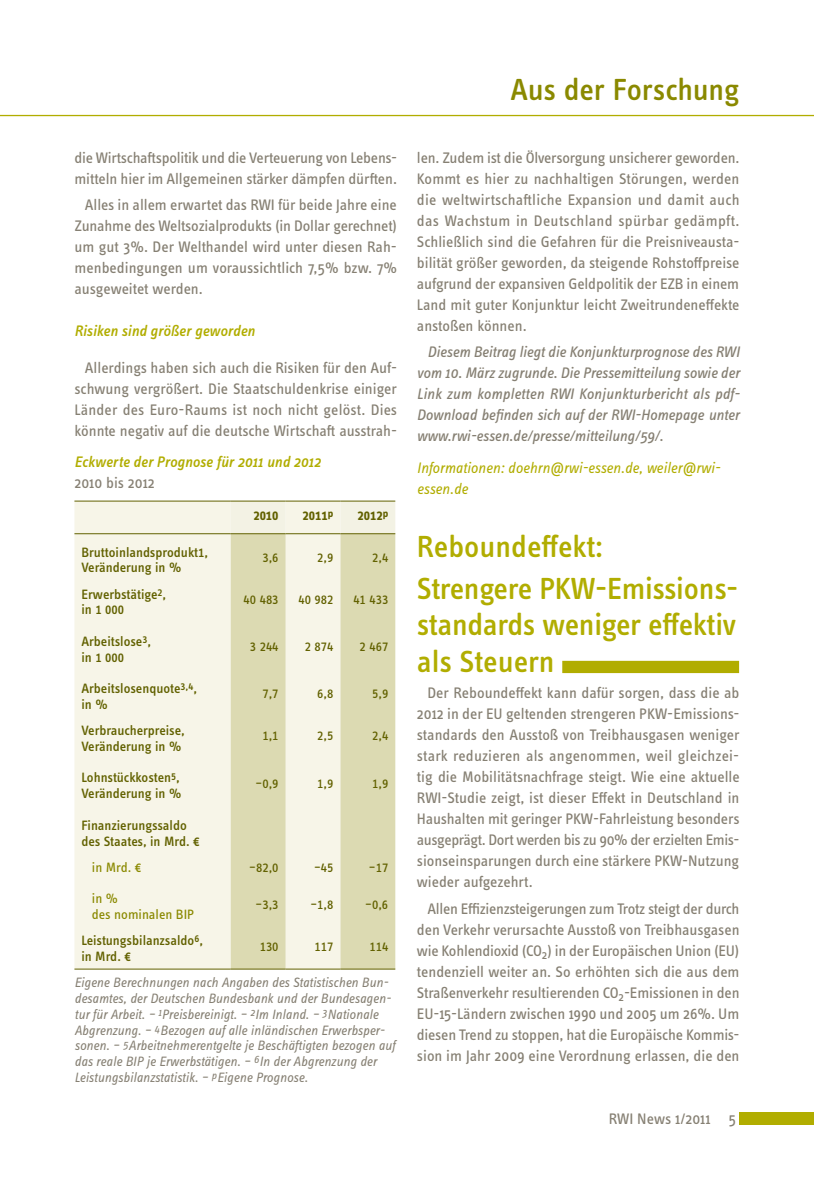
<style>
.page{position:relative;width:814px;height:1181px;background:#fff}
.page>*{position:absolute;margin:0;border:0;box-sizing:border-box;transform-origin:0 0}
.t1{font:500 31.5px/42px "Info OT Text";letter-spacing:-.01em;color:#b1ad00}
.t2{font:500 31.5px "Info OT Text";letter-spacing:-.01em;color:#8a8900}
.t3{font:15.75px/21px "Info OT Text";letter-spacing:-.005em;color:#868073;text-align:justify}
.t4{font:italic 15.75px/21px "Info OT Text";letter-spacing:-.005em;color:#868073;text-align:justify}
.t5{font:italic 500 15.75px "Info OT Text";letter-spacing:.005em;color:#b1ad00}
.t6{font:italic 15.75px/21px "Info OT Text";letter-spacing:-.005em;color:#b1ad00}
.t7{font:italic 14px/15.8px "Info OT Text";letter-spacing:-.005em;color:#868073}
.t8{font:500 14px/15.8px "Info OT Text";color:#626100}
.t9{font:14px "Info OT Text";color:#626100}
.t10{font:14px/15.8px "Info OT Text";color:#8a8900}
.t11{font:700 14px "Info OT Text";color:#626100}
</style>
<div class="page">
<div style="left:739px;top:1112px;width:75px;height:12px;background:#b1ad00"></div>
<hr style="left:0;top:115px;width:814px;height:1px;background:#b1ad00">
<div style="left:562px;top:661px;width:177px;height:12px;background:#b1ad00"></div>
<div style="left:74px;top:502px;width:157px;height:466px;background:#f7f5e8"></div>
<div style="left:231px;top:502px;width:164px;height:31px;background:#f3f2e4"></div>
<svg style="left:231px;top:534px;width:164px;height:434px;background:#e4e2c3"></svg>
<hr style="left:74px;top:501px;width:157px;height:1px;background:#626100">
<hr style="left:231px;top:501px;width:54px;height:1px;background:#626100">
<hr style="left:285px;top:501px;width:55px;height:1px;background:#626100">
<hr style="left:340px;top:501px;width:55px;height:1px;background:#626100">
<hr style="left:74px;top:968px;width:157px;height:1px;background:#626100">
<hr style="left:231px;top:968px;width:54px;height:1px;background:#626100">
<hr style="left:285px;top:968px;width:55px;height:1px;background:#626100">
<hr style="left:340px;top:968px;width:55px;height:1px;background:#626100">
<hr style="left:74px;top:533px;width:157px;height:1px;background:#626100">
<hr style="left:231px;top:533px;width:54px;height:1px;background:#626100">
<hr style="left:285px;top:533px;width:55px;height:1px;background:#626100">
<hr style="left:340px;top:533px;width:55px;height:1px;background:#626100">
<p class="t3" style="left:74px;top:147px;width:324px">die Wirtschaftspolitik und die Verteuerung von Lebens&shy;mitteln hier im Allgemeinen stärker dämpfen dürften.</p>
<p class="t3" style="left:74px;top:194px;width:324px;text-indent:11px">Alles in allem erwartet das RWI für beide Jahre eine Zunahme des Weltsozialprodukts (in Dollar gerechnet) um gut 3%. Der Welthandel wird unter diesen Rah&shy;menbedingungen um voraussichtlich 7,5% bzw. 7% ausgeweitet werden.</p>
<p class="t5" style="left:74px;top:321px;width:182px">Risiken sind größer geworden</p>
<p class="t3" style="left:74px;top:357px;width:324px;text-indent:10px">Allerdings haben sich auch die Risiken für den Auf&shy;schwung vergrößert. Die Staatschuldenkrise einiger Länder des Euro-Raums ist noch nicht gelöst. Dies könnte negativ auf die deutsche Wirtschaft ausstrah-</p>
<p class="t5" style="left:74px;top:452px;width:248px">Eckwerte der Prognose für 2011 und 2012</p>
<p class="t3" style="left:74px;top:472px;width:82px">2010 bis 2012</p>
<p class="t11" style="left:253px;top:506px;width:27px">2010</p>
<p class="t11" style="left:302px;top:506px;width:32px">2011<sup>p</sup></p>
<p class="t11" style="left:357px;top:506px;width:32px">2012<sup>p</sup></p>
<p class="t8" style="left:81px;top:544px;width:128px">Bruttoinlandsprodukt1,<br>Veränderung in %</p>
<p class="t9" style="left:262px;top:548px;width:18px">3,6</p>
<p class="t9" style="left:317px;top:548px;width:18px">2,9</p>
<p class="t9" style="left:372px;top:548px;width:18px">2,4</p>
<p class="t8" style="left:81px;top:586px;width:86px">Erwerbstätige<sup>2</sup>, in 1 000</p>
<p class="t9" style="left:244px;top:590px;width:36px">40 483</p>
<p class="t9" style="left:298px;top:590px;width:36px">40 982</p>
<p class="t9" style="left:353px;top:590px;width:36px">41 433</p>
<p class="t8" style="left:81px;top:633px;width:71px">Arbeitslose<sup>3</sup>, in 1 000</p>
<p class="t9" style="left:250px;top:638px;width:30px">3 244</p>
<p class="t9" style="left:305px;top:638px;width:30px">2 874</p>
<p class="t9" style="left:359px;top:638px;width:30px">2 467</p>
<p class="t8" style="left:81px;top:680px;width:117px">Arbeitslosenquote<sup>3,4</sup>, in %</p>
<p class="t9" style="left:262px;top:685px;width:18px">7,7</p>
<p class="t9" style="left:317px;top:685px;width:18px">6,8</p>
<p class="t9" style="left:372px;top:685px;width:18px">5,9</p>
<p class="t8" style="left:81px;top:722px;width:105px">Verbraucherpreise,<br>Veränderung in %</p>
<p class="t9" style="left:262px;top:727px;width:18px">1,1</p>
<p class="t9" style="left:317px;top:727px;width:18px">2,5</p>
<p class="t9" style="left:372px;top:727px;width:18px">2,4</p>
<p class="t8" style="left:81px;top:769px;width:101px">Lohnstückkosten<sup>5</sup>,<br>Veränderung in %</p>
<p class="t9" style="left:256px;top:774px;width:24px">–0,9</p>
<p class="t9" style="left:317px;top:774px;width:18px">1,9</p>
<p class="t9" style="left:372px;top:774px;width:18px">1,9</p>
<p class="t8" style="left:81px;top:817px;width:119px">Finanzierungssaldo des Staates, in Mrd. €</p>
<p class="t10" style="left:92px;top:859px;width:51px">in Mrd. €</p>
<p class="t9" style="left:249px;top:858px;width:31px">–82,0</p>
<p class="t9" style="left:314px;top:858px;width:21px">–45</p>
<p class="t9" style="left:369px;top:858px;width:21px">–17</p>
<p class="t10" style="left:92px;top:890px;width:104px">in %<br>des nominalen BIP</p>
<p class="t9" style="left:255px;top:895px;width:24px">–3,3</p>
<p class="t9" style="left:310px;top:895px;width:24px">–1,8</p>
<p class="t9" style="left:365px;top:895px;width:24px">–0,6</p>
<p class="t8" style="left:81px;top:932px;width:123px">Leistungsbilanzsaldo<sup>6</sup>, in Mrd. €</p>
<p class="t9" style="left:260px;top:937px;width:20px">130</p>
<p class="t9" style="left:314px;top:937px;width:20px">117</p>
<p class="t9" style="left:369px;top:937px;width:20px">114</p>
<p class="t7" style="left:74px;top:974px;width:322px">Eigene Berechnungen nach Angaben des Statistischen Bun&shy;desamtes, der Deutschen Bundesbank und der Bundesagen&shy;tur für Arbeit. – <sup>1</sup>Preisbereinigt. – <sup>2</sup>Im Inland. – <sup>3</sup>Nationale Abgrenzung. – <sup>4</sup>Bezogen auf alle inländischen Erwerbsper&shy;sonen. – <sup>5</sup>Arbeitnehmerentgelte je Beschäftigten bezogen auf das reale BIP je Erwerbstätigen. – <sup>6</sup>In der Abgrenzung der Leistungsbilanzstatistik. – <sup>p</sup>Eigene Prognose.</p>
<h1 class="t2" style="left:510px;top:70px;width:231px">Aus der Forschung</h1>
<p class="t3" style="left:417px;top:147px;width:324px">len. Zudem ist die Ölversorgung unsicherer geworden.<br>Kommt es hier zu nachhaltigen Störungen, werden die weltwirtschaftliche Expansion und damit auch das Wachstum in Deutschland spürbar gedämpft.<br>Schließlich sind die Gefahren für die Preisniveausta&shy;bilität größer geworden, da steigende Rohstoffpreise aufgrund der expansiven Geldpolitik der EZB in einem Land mit guter Konjunktur leicht Zweitrundeneffekte anstoßen können.</p>
<p class="t4" style="left:417px;top:341px;width:324px;text-indent:11px">Diesem Beitrag liegt die Konjunkturprognose des RWI vom 10. März zugrunde. Die Pressemitteilung sowie der Link zum kompletten RWI Konjunkturbericht als pdf-Download befinden sich auf der RWI-Homepage unter www.rwi-essen.de/presse/mitteilung/59/.</p>
<p class="t6" style="left:417px;top:456px;width:305px">Informationen: doehrn@rwi-essen.de, weiler@rwi&shy;essen.de</p>
<h1 class="t1" style="left:417px;top:524px;width:323px">Reboundeffekt:<br>Strengere PKW-Emissions-</h1>
<h1 class="t1" style="left:417px;top:606px;width:320px;line-height:36.8px">standards weniger effektiv als Steuern</h1>
<p class="t3" style="left:417px;top:682px;width:324px;text-indent:11px">Der Reboundeffekt kann dafür sorgen, dass die ab 2012 in der EU geltenden strengeren PKW-Emissions&shy;standards den Ausstoß von Treibhausgasen weniger stark reduzieren als angenommen, weil gleichzei&shy;tig die Mobilitätsnachfrage steigt. Wie eine aktuelle RWI-Studie zeigt, ist dieser Effekt in Deutschland in Haushalten mit geringer PKW-Fahrleistung besonders ausgeprägt. Dort werden bis zu 90% der erzielten Emis&shy;sionseinsparungen durch eine stärkere PKW-Nutzung wieder aufgezehrt.</p>
<p class="t3" style="left:417px;top:897px;width:324px;text-indent:11px">Allen Effizienzsteigerungen zum Trotz steigt der durch den Verkehr verursachte Ausstoß von Treibhausgasen wie Kohlendioxid (CO<sub>2</sub>) in der Europäischen Union (EU) tendenziell weiter an. So erhöhten sich die aus dem Straßenverkehr resultierenden CO<sub>2</sub>-Emissionen in den EU-15-Ländern zwischen 1990 und 2005 um 26%. Um diesen Trend zu stoppen, hat die Europäische Kommis&shy;sion im Jahr 2009 eine Verordnung erlassen, die den</p>
<p class="t3" style="left:608px;top:1107px;width:129px">RWI News 1/2011 5</p>
</div>
